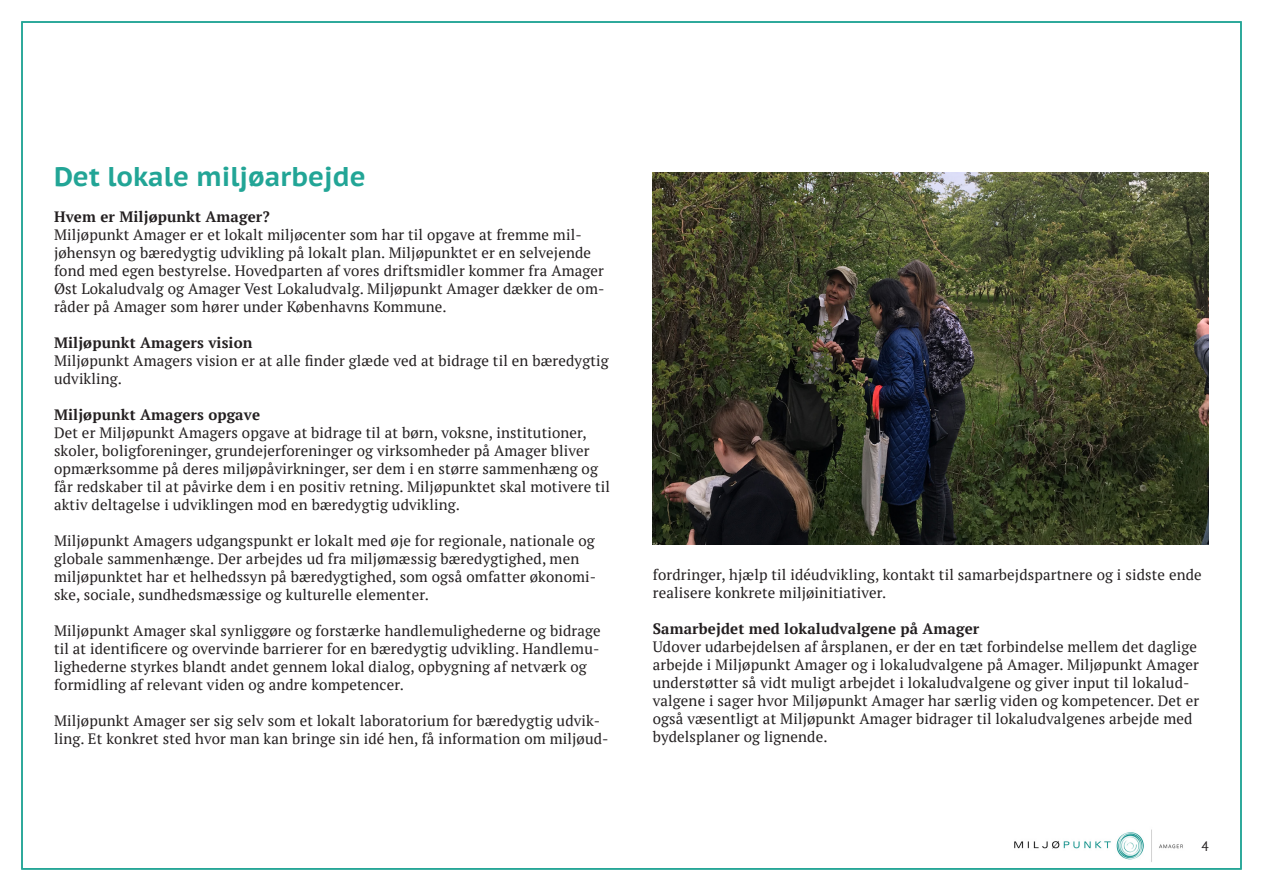
<style>
.page{position:relative;width:1263px;height:893px;background:#fff}
.page>*{position:absolute;margin:0;border:0;box-sizing:border-box;transform-origin:0 0}
.t1{font:700 27px "PT Sans Caption";color:#22a596}
.t2{font:15px/18px "PT Serif";letter-spacing:.01em;color:#231f20}
.t3{font:700 15px "PT Serif";letter-spacing:.01em;color:#231f20}
.t4{font:13.5px "PT Sans";color:#231f20}
</style>
<div class="page">
<img style="left:1014px;top:829px;width:169px;height:33px">
<img style="left:653px;top:172px;width:556px;height:372px">
<h1 class="t1" style="left:54px;top:163px;width:313px">Det lokale miljøarbejde</h1>
<p class="t3" style="left:54px;top:209px;width:217px">Hvem er Miljøpunkt Amager?</p>
<p class="t2" style="left:54px;top:226px;width:552px">Miljøpunkt Amager er et lokalt miljøcenter som har til opgave at fremme mil&shy;jøhensyn og bæredygtig udvikling på lokalt plan. Miljøpunktet er en selvejende fond med egen bestyrelse. Hovedparten af vores driftsmidler kommer fra Amager Øst Lokaludvalg og Amager Vest Lokaludvalg. Miljøpunkt Amager dækker de om&shy;råder på Amager som hører under Københavns Kommune.</p>
<p class="t3" style="left:54px;top:335px;width:200px">Miljøpunkt Amagers vision</p>
<p class="t2" style="left:54px;top:352px;width:556px">Miljøpunkt Amagers vision er at alle finder glæde ved at bidrage til en bæredygtig udvikling.</p>
<p class="t3" style="left:54px;top:407px;width:208px">Miljøpunkt Amagers opgave</p>
<p class="t2" style="left:54px;top:424px;width:558px">Det er Miljøpunkt Amagers opgave at bidrage til at børn, voksne, institutioner, skoler, boligforeninger, grundejerforeninger og virksomheder på Amager bliver opmærksomme på deres miljøpåvirkninger, ser dem i en større sammenhæng og får redskaber til at påvirke dem i en positiv retning. Miljøpunktet skal motivere til aktiv deltagelse i udviklingen mod en bæredygtig udvikling.</p>
<p class="t2" style="left:54px;top:532px;width:544px">Miljøpunkt Amagers udgangspunkt er lokalt med øje for regionale, nationale og globale sammenhænge. Der arbejdes ud fra miljømæssig bæredygtighed, men miljøpunktet har et helhedssyn på bæredygtighed, som også omfatter økonomi&shy;ske, sociale, sundhedsmæssige og kulturelle elementer.</p>
<p class="t2" style="left:54px;top:622px;width:548px">Miljøpunkt Amager skal synliggøre og forstærke handlemulighederne og bidrage til at identificere og overvinde barrierer for en bæredygtig udvikling. Handlemu&shy;lighederne styrkes blandt andet gennem lokal dialog, opbygning af netværk og formidling af relevant viden og andre kompetencer.</p>
<p class="t2" style="left:54px;top:712px;width:556px">Miljøpunkt Amager ser sig selv som et lokalt laboratorium for bæredygtig udvik&shy;ling. Et konkret sted hvor man kan bringe sin idé hen, få information om miljøud-</p>
<p class="t2" style="left:653px;top:566px;width:551px">fordringer, hjælp til idéudvikling, kontakt til samarbejdspartnere og i sidste ende realisere konkrete miljøinitiativer.</p>
<p class="t3" style="left:653px;top:621px;width:328px">Samarbejdet med lokaludvalgene på Amager</p>
<p class="t2" style="left:653px;top:638px;width:548px">Udover udarbejdelsen af årsplanen, er der en tæt forbindelse mellem det daglige arbejde i Miljøpunkt Amager og i lokaludvalgene på Amager. Miljøpunkt Amager understøtter så vidt muligt arbejdet i lokaludvalgene og giver input til lokalud&shy;valgene i sager hvor Miljøpunkt Amager har særlig viden og kompetencer. Det er også væsentligt at Miljøpunkt Amager bidrager til lokaludvalgenes arbejde med bydelsplaner og lignende.</p>
<p class="t4" style="left:1201px;top:838px;width:9px">4</p>
</div>
